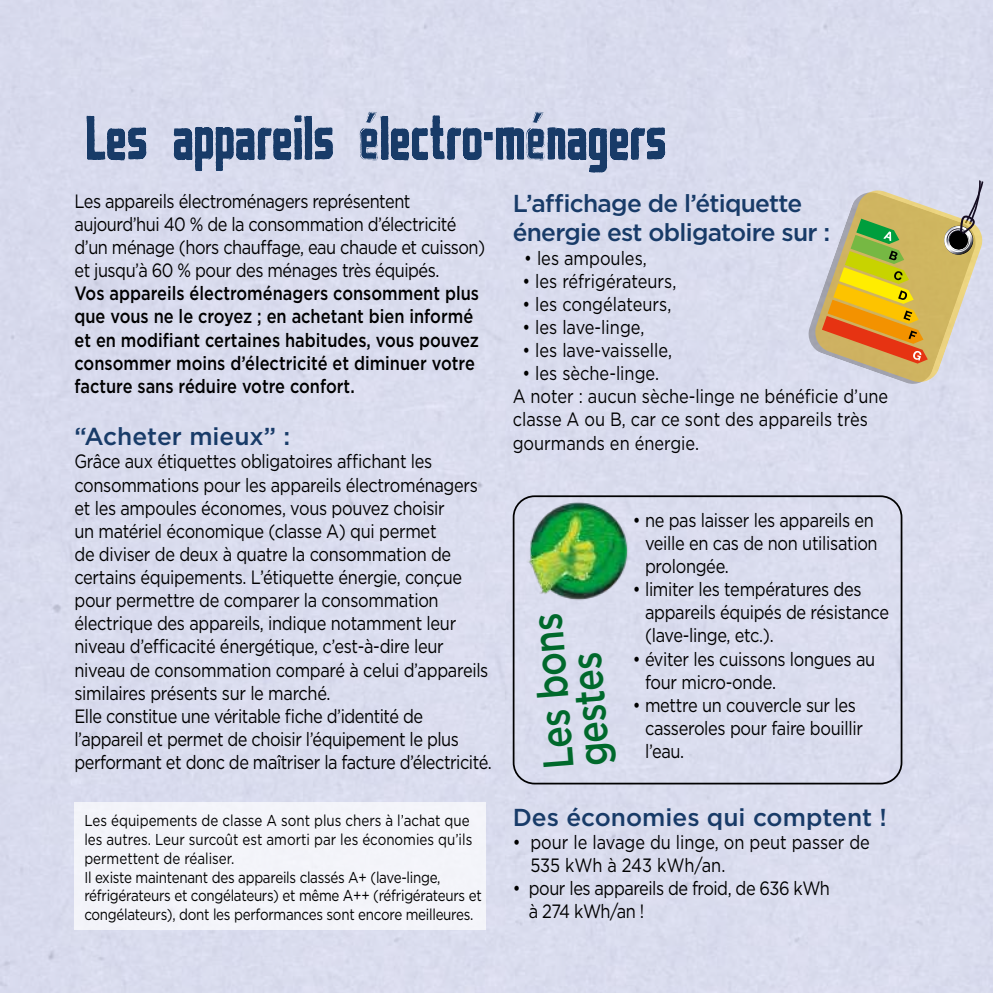
<style>
.page{position:relative;width:993px;height:993px;background:#fff}
.page>*{position:absolute;margin:0;border:0;box-sizing:border-box;transform-origin:0 0}
.t1{font:61.77px "Urban Brush";color:#183b68}
.t2{font:500 42.7px/36.2px "Gotham";color:#00692c;scale:.85 1}
.t3{font:500 24.5px/29.4px "Gotham";letter-spacing:-.03em;color:#183b68}
.t4{font:500 24.5px "Gotham";color:#183b68}
.t5{font:19.25px/23.1px "Gotham";letter-spacing:-.02em;color:#000;scale:.85 1}
.t6{font:19.25px/23.1px "Gotham";color:#000;scale:.85 1}
.t7{font:500 19.25px/23.1px "Gotham";color:#000;scale:.85 1}
.t8{font:15.75px/18.9px "Gotham";letter-spacing:-.02em;color:#000;scale:.85 1}
</style>
<div class="page">
<div style="left:0;top:0;width:992px;height:992px;background:#d9dcee"></div>
<div style="left:74px;top:802px;width:412px;height:127px;background:#f3f4f9"></div>
<svg style="left:805px;top:143px;width:184px;height:243px"></svg>
<div style="left:512px;top:495px;width:390px;height:289px;border:2px solid #000;border-radius:21px"></div>
<img style="left:523px;top:492px;width:115px;height:109px">
<h1 class="t1" style="left:85px;top:100px;width:583px">Les appareils électro-ménagers</h1>
<p class="t5" style="left:74px;top:189px;width:484px">Les appareils électroménagers représentent aujourd’hui 40 % de la consommation d’électricité d’un ménage (hors chauffage, eau chaude et cuisson) et jusqu’à 60 % pour des ménages très équipés.</p>
<p class="t7" style="left:74px;top:281px;width:477px">Vos appareils électroménagers consomment plus que vous ne le croyez ; en achetant bien informé et en modifiant certaines habitudes, vous pouvez consommer moins d’électricité et diminuer votre facture sans réduire votre confort.</p>
<p class="t4" style="left:74px;top:420px;width:217px">“Acheter mieux” :</p>
<p class="t5" style="left:74px;top:449px;width:492px">Grâce aux étiquettes obligatoires affichant les consommations pour les appareils électroménagers et les ampoules économes, vous pouvez choisir<br>un matériel économique (classe A) qui permet<br>de diviser de deux à quatre la consommation de certains équipements. L’étiquette énergie, conçue pour permettre de comparer la consommation électrique des appareils, indique notamment leur niveau d’efficacité énergétique, c’est-à-dire leur niveau de consommation comparé à celui d’appareils similaires présents sur le marché.<br>Elle constitue une véritable fiche d’identité de l’appareil et permet de choisir l’équipement le plus performant et donc de maîtriser la facture d’électricité.</p>
<p class="t3" style="left:512px;top:188px;width:319px">L’affichage de l’étiquette énergie est obligatoire sur :</p>
<p class="t6" style="left:524px;top:246px;width:146px">• les ampoules,</p>
<p class="t6" style="left:522px;top:269px;width:182px">• les réfrigérateurs,</p>
<p class="t6" style="left:522px;top:292px;width:176px">• les congélateurs,</p>
<p class="t6" style="left:522px;top:315px;width:145px">• les lave-linge,</p>
<p class="t6" style="left:522px;top:338px;width:177px">• les lave-vaisselle,</p>
<p class="t6" style="left:512px;top:361px;width:443px;text-indent:10px">• les sèche-linge.<br>A noter : aucun sèche-linge ne bénéficie d’une classe A ou B, car ce sont des appareils très gourmands en énergie.</p>
<p class="t5" style="left:644px;top:508px;width:275px;text-indent:-12px">• ne pas laisser les appareils en veille en cas de non utilisation prolongée.</p>
<p class="t5" style="left:644px;top:577px;width:288px;text-indent:-12px">• limiter les températures des appareils équipés de résistance (lave-linge, etc.).</p>
<p class="t5" style="left:644px;top:646px;width:272px;text-indent:-12px">• éviter les cuissons longues au four micro-onde.</p>
<p class="t5" style="left:644px;top:692px;width:258px;text-indent:-12px">• mettre un couvercle sur les casseroles pour faire bouillir l’eau.</p>
<h2 class="t2" style="left:539px;top:770px;width:186px;rotate:-94deg">Les bons gestes</h2>
<p class="t8" style="left:84px;top:810px;width:469px">Les équipements de classe A sont plus chers à l’achat que les autres. Leur surcoût est amorti par les économies qu’ils permettent de réaliser.<br>Il existe maintenant des appareils classés A+ (lave-linge, réfrigérateurs et congélateurs) et même A++ (réfrigérateurs et congélateurs), dont les performances sont encore meilleures.</p>
<p class="t4" style="left:512px;top:800px;width:376px">Des économies qui comptent !</p>
<p class="t6" style="left:530px;top:829px;width:401px;text-indent:-18px">• pour le lavage du linge, on peut passer de<br>535 kWh à 243 kWh/an.</p>
<p class="t5" style="left:528px;top:876px;width:355px;text-indent:-16px">• pour les appareils de froid, de 636 kWh à 274 kWh/an !</p>
</div>
